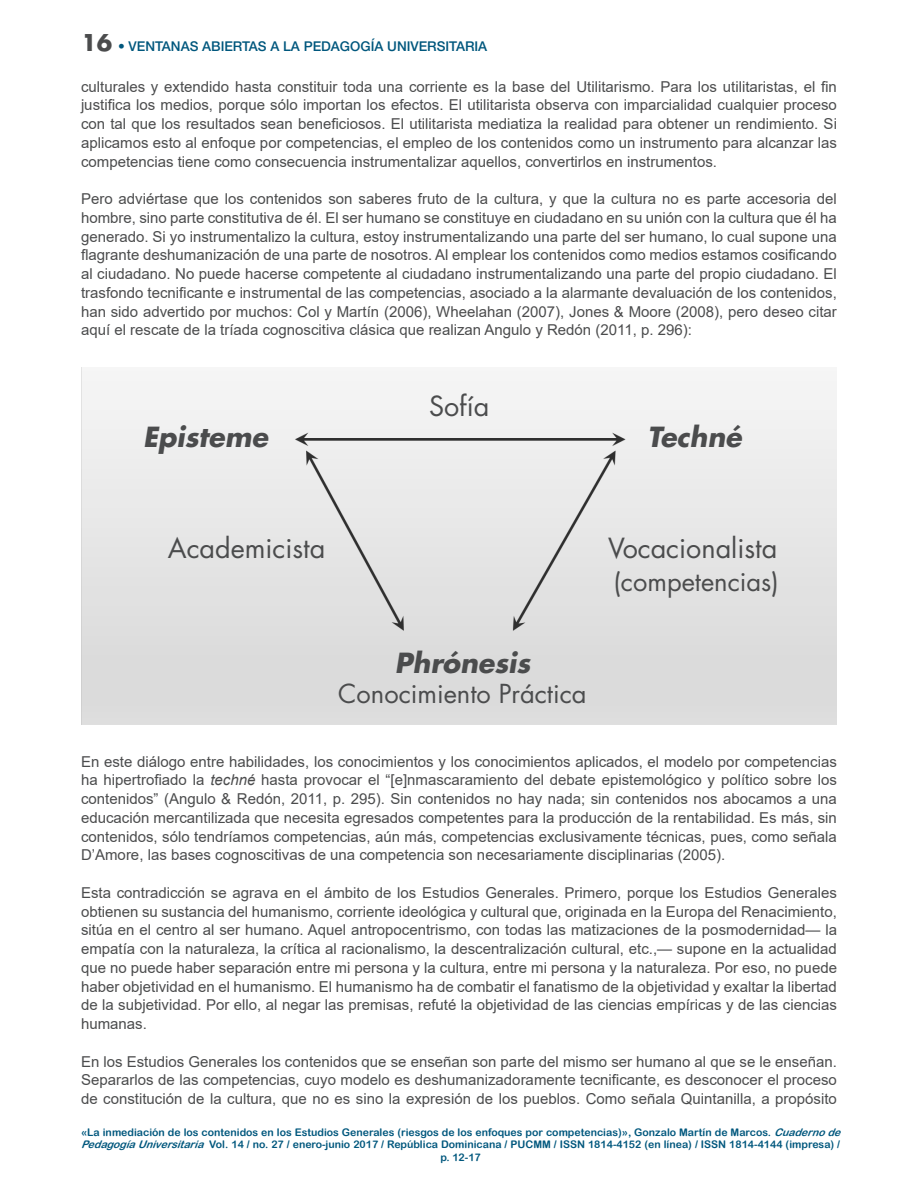
<style>
.page{position:relative;width:918px;height:1188px;background:#fff}
.page>*{position:absolute;margin:0;border:0;box-sizing:border-box;transform-origin:0 0}
.t1{font:27px "Futura Std";color:#4b4c4d}
.t2{font:italic 700 27px "Futura Std";color:#4b4c4d}
.t3{font:25.5px "Futura Std";color:#4b4c4d}
.t4{font:15px/18.8px "Arial";color:#4b4c4d;text-align:justify}
.t5{font:500 13.5px "Helvetica Neue";color:#00577d}
.t6{font:10.5px/12.6px "Arial Rounded MT Bold";color:#00577d;text-align:center}
.s1{font-family:"Futura Std";font-weight:700;font-size:22.5px;color:#4b4c4d}
.s2{font-style:italic}
</style>
<div class="page">
<img style="left:81px;top:368px;width:756px;height:356px">
<p class="t5" style="left:81px;top:35px;width:407px"><span class="s1">16</span> • VENTANAS ABIERTAS A LA PEDAGOGÍA UNIVERSITARIA</p>
<p class="t4" style="left:81px;top:77px;width:757px">culturales y extendido hasta constituir toda una corriente es la base del Utilitarismo. Para los utilitaristas, el fin justifica los medios, porque sólo importan los efectos. El utilitarista observa con imparcialidad cualquier proceso con tal que los resultados sean beneficiosos. El utilitarista mediatiza la realidad para obtener un rendimiento. Si aplicamos esto al enfoque por competencias, el empleo de los contenidos como un instrumento para alcanzar las competencias tiene como consecuencia instrumentalizar aquellos, convertirlos en instrumentos.</p>
<p class="t4" style="left:81px;top:189px;width:757px">Pero adviértase que los contenidos son saberes fruto de la cultura, y que la cultura no es parte accesoria del hombre, sino parte constitutiva de él. El ser humano se constituye en ciudadano en su unión con la cultura que él ha generado. Si yo instrumentalizo la cultura, estoy instrumentalizando una parte del ser humano, lo cual supone una flagrante deshumanización de una parte de nosotros. Al emplear los contenidos como medios estamos cosificando al ciudadano. No puede hacerse competente al ciudadano instrumentalizando una parte del propio ciudadano. El trasfondo tecnificante e instrumental de las competencias, asociado a la alarmante devaluación de los contenidos, han sido advertido por muchos: Col y Martín (2006), Wheelahan (2007), Jones &amp; Moore (2008), pero deseo citar aquí el rescate de la tríada cognoscitiva clásica que realizan Angulo y Redón (2011, p. 296):</p>
<p class="t1" style="left:429px;top:388px;width:62px">Sofía</p>
<p class="t2" style="left:143px;top:419px;width:126px">Episteme</p>
<p class="t2" style="left:648px;top:419px;width:96px">Techné</p>
<p class="t1" style="left:168px;top:531px;width:159px">Academicista</p>
<p class="t1" style="left:608px;top:531px;width:171px">Vocacionalista</p>
<p class="t3" style="left:614px;top:565px;width:167px">(competencias)</p>
<p class="t2" style="left:395px;top:644px;width:137px">Phrónesis</p>
<p class="t3" style="left:338px;top:677px;width:250px">Conocimiento Práctica</p>
<p class="t4" style="left:81px;top:752px;width:757px">En este diálogo entre habilidades, los conocimientos y los conocimientos aplicados, el modelo por competencias ha hipertrofiado la <span class="s2">techné</span> hasta provocar el “[e]nmascaramiento del debate epistemológico y político sobre los contenidos” (Angulo &amp; Redón, 2011, p. 295). Sin contenidos no hay nada; sin contenidos nos abocamos a una educación mercantilizada que necesita egresados competentes para la producción de la rentabilidad. Es más, sin contenidos, sólo tendríamos competencias, aún más, competencias exclusivamente técnicas, pues, como señala D’Amore, las bases cognoscitivas de una competencia son necesariamente disciplinarias (2005).</p>
<p class="t4" style="left:81px;top:883px;width:757px">Esta contradicción se agrava en el ámbito de los Estudios Generales. Primero, porque los Estudios Generales</p>
<p class="t4" style="left:81px;top:902px;width:758px">obtienen su sustancia del humanismo, corriente ideológica y cultural que, originada en la Europa del Renacimiento, sitúa en el centro al ser humano. Aquel antropocentrismo, con todas las matizaciones de la posmodernidad— la empatía con la naturaleza, la crítica al racionalismo, la descentralización cultural, etc.,— supone en la actualidad que no puede haber separación entre mi persona y la cultura, entre mi persona y la naturaleza. Por eso, no puede haber objetividad en el humanismo. El humanismo ha de combatir el fanatismo de la objetividad y exaltar la libertad de la subjetividad. Por ello, al negar las premisas, refuté la objetividad de las ciencias empíricas y de las ciencias humanas.</p>
<p class="t4" style="left:81px;top:1052px;width:757px">En los Estudios Generales los contenidos que se enseñan son parte del mismo ser humano al que se le enseñan.<br>Separarlos de las competencias, cuyo modelo es deshumanizadoramente tecnificante, es desconocer el proceso de constitución de la cultura, que no es sino la expresión de los pueblos. Como señala Quintanilla, a propósito</p>
<p class="t6" style="left:81px;top:1126px;width:765px">«La inmediación de los contenidos en los Estudios Generales (riesgos de los enfoques por competencias)», Gonzalo Martín de Marcos. <span class="s2">Cuadernode<br>PedagogíaUniversitaria</span> Vol. 14 / no. 27 / enero-junio 2017 / República Dominicana / PUCMM / ISSN 1814-4152 (en línea) / ISSN 1814-4144 (impresa) / p. 12-17</p>
</div>
